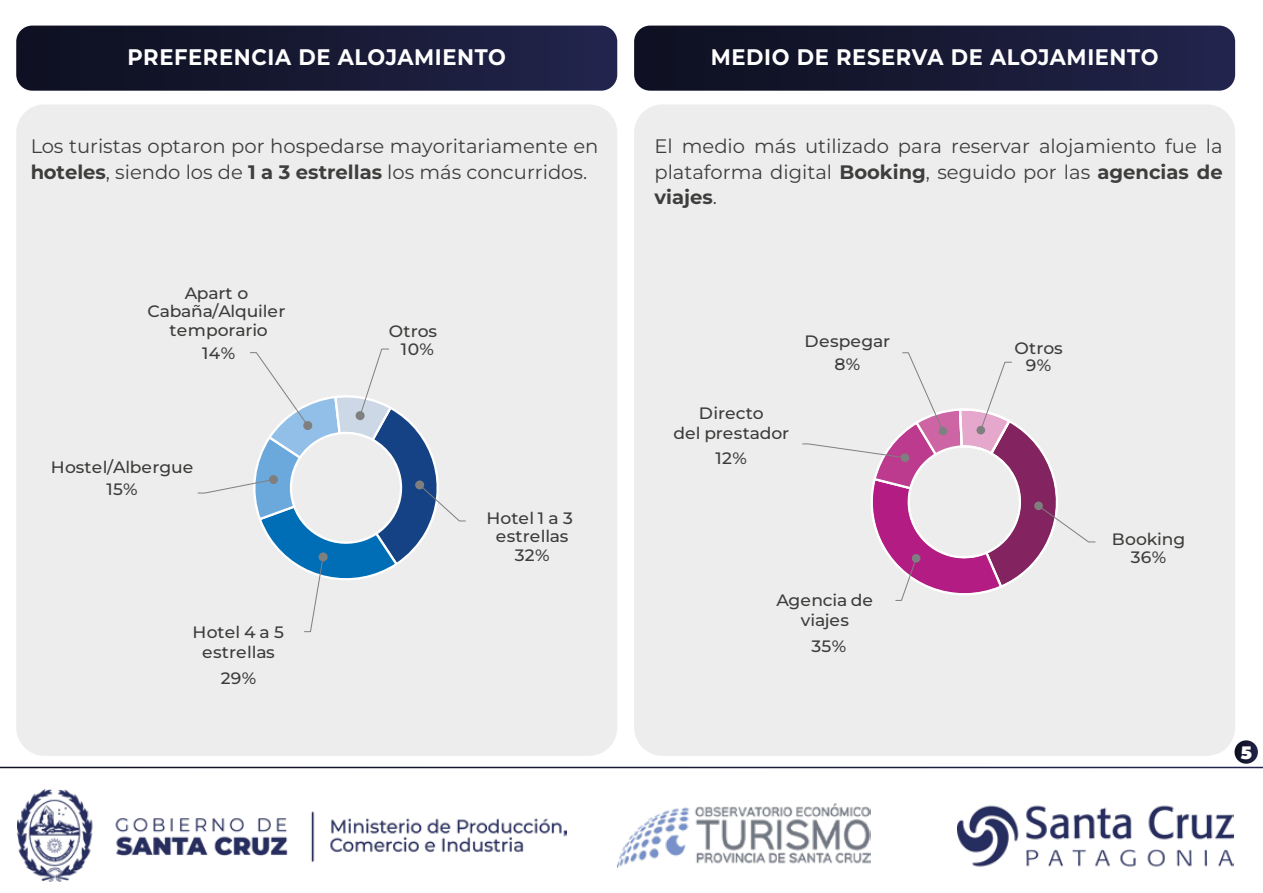
<style>
.page{position:relative;width:1263px;height:893px;background:#fff}
.page>*{position:absolute;margin:0;border:0;box-sizing:border-box;transform-origin:0 0}
.t1{font:700 22.5px "Montserrat";letter-spacing:.03em;color:#fff;scale:.94 1}
.t2{font:19.5px/25.5px "Montserrat";color:#3c3c3b}
.t3{font:900 18px "Montserrat";color:#fff}
.t4{font:500 16.5px/18.5px "Montserrat";color:#3c3c3b;text-align:center;scale:1.04 1}
.s1{font-weight:700}
</style>
<div class="page">
<img style="left:617px;top:803px;width:253px;height:65px">
<img style="left:17px;top:789px;width:549px;height:92px">
<div style="left:16px;top:104px;width:601px;height:652px;background:#ededed;border-radius:28px"></div>
<div style="left:634px;top:104px;width:601px;height:652px;background:#ededed;border-radius:28px"></div>
<img style="left:958px;top:805px;width:275px;height:62px">
<svg style="left:16px;top:26px;width:601px;height:65px;background:#191b36"></svg>
<svg style="left:634px;top:26px;width:601px;height:65px;background:#191b36"></svg>
<svg style="left:1234px;top:740px;width:24px;height:24px"></svg>
<svg style="left:197px;top:348px;width:269px;height:284px"></svg>
<div style="left:356px;top:411px;width:9px;height:9px;background:#7f7f80;border-radius:50%"></div>
<svg style="left:802px;top:352px;width:294px;height:249px"></svg>
<div style="left:976px;top:426px;width:9px;height:8px;background:#7f7f80;border-radius:50%"></div>
<p class="t1" style="left:127px;top:40px;width:404px">PREFERENCIA DE ALOJAMIENTO</p>
<p class="t1" style="left:711px;top:40px;width:478px">MEDIO DE RESERVA DE ALOJAMIENTO</p>
<p class="t2" style="left:30px;top:133px;width:570px">Los turistas optaron por hospedarse mayoritariamente en <span class="s1">hoteles</span>, siendo los de <span class="s1">1 a 3 estrellas</span> los más concurridos.</p>
<p class="t2" style="left:654px;top:133px;width:570px;text-align:justify">El medio más utilizado para reservar alojamiento fue la plataforma digital <span class="s1">Booking</span>, seguido por las <span class="s1">agencias de viajes</span>.</p>
<p class="t4" style="left:147px;top:283px;width:134px">Apart o<br>Cabaña/Alquiler temporario</p>
<p class="t4" style="left:202px;top:343px;width:33px">14%</p>
<p class="t4" style="left:51px;top:456px;width:138px;line-height:21.1px">Hostel/Albergue<br>15%</p>
<p class="t4" style="left:193px;top:622px;width:90px;line-height:19.8px">Hotel 4 a 5 estrellas</p>
<p class="t4" style="left:221px;top:668px;width:36px">29%</p>
<p class="t4" style="left:389px;top:321px;width:48px;line-height:18px">Otros<br>10%</p>
<p class="t4" style="left:486px;top:509px;width:85px">Hotel 1 a 3 estrellas<br>32%</p>
<p class="t4" style="left:673px;top:403px;width:113px;line-height:19.8px">Directo<br>del prestador</p>
<p class="t4" style="left:716px;top:448px;width:32px">12%</p>
<p class="t4" style="left:805px;top:329px;width:84px;line-height:23.2px">Despegar<br>8%</p>
<p class="t4" style="left:1014px;top:338px;width:48px;line-height:17.2px">Otros<br>9%</p>
<p class="t4" style="left:776px;top:590px;width:94px;line-height:19.8px">Agencia de viajes</p>
<p class="t4" style="left:811px;top:636px;width:35px">35%</p>
<p class="t4" style="left:1112px;top:530px;width:72px;line-height:17.2px">Booking<br>36%</p>
<p class="t3" style="left:1241px;top:739px;width:13px">5</p>
</div>
